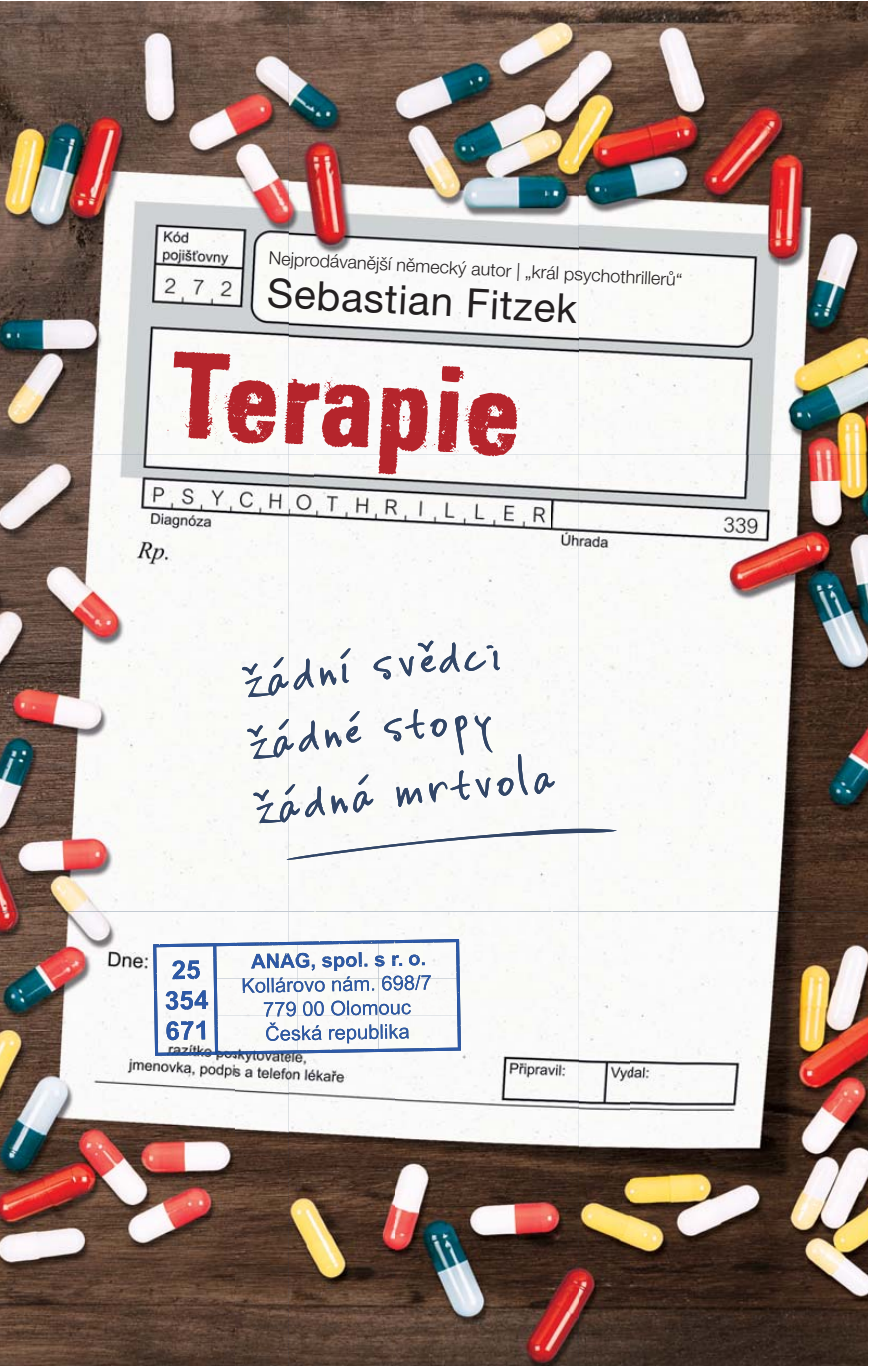
<style>
.page{position:relative;width:869px;height:1366px;background:#fff}
.page>*{position:absolute;margin:0;border:0;box-sizing:border-box;transform-origin:0 0}
.t1{font:117px "Dub Tone";color:#b5252c}
.t2{font:40.5px "Helvetica Neue LT Pro";color:#231f20}
.t3{font:300 18px "Helvetica Neue LT Pro";color:#231f20}
</style>
<div class="page">
<img style="left:0;top:1px;width:867px;height:1049px">
<img style="left:580px;top:965px;width:287px;height:400px">
<img style="left:0;top:965px;width:237px;height:400px">
<img style="left:236px;top:1055px;width:52px;height:310px">
<img style="left:0;top:455px;width:316px;height:429px">
<img style="left:315px;top:455px;width:552px;height:27px">
<img style="left:552px;top:482px;width:315px;height:483px">
<img style="left:0;top:884px;width:552px;height:81px">
<img style="left:394px;top:964px;width:186px;height:401px">
<img style="left:288px;top:1052px;width:107px;height:313px">
<img style="left:256px;top:1052px;width:39px;height:3px">
<img style="left:256px;top:1017px;width:122px;height:35px">
<img style="left:297px;top:943px;width:81px;height:35px">
<img style="left:299px;top:1050px;width:126px;height:2px">
<img style="left:193px;top:996px;width:21px;height:8px">
<img style="left:176px;top:956px;width:199px;height:7px">
<img style="left:267px;top:953px;width:11px;height:15px">
<svg style="left:312px;top:964px;width:3px;height:6px"></svg>
<img style="left:154px;top:1017px;width:102px;height:39px">
<img style="left:214px;top:978px;width:246px;height:39px">
<img style="left:314px;top:1001px;width:10px;height:15px">
<svg style="left:277px;top:942px;width:4px;height:4px"></svg>
<svg style="left:312px;top:1025px;width:9px;height:15px"></svg>
<svg style="left:375px;top:955px;width:10px;height:11px"></svg>
<svg style="left:392px;top:955px;width:10px;height:11px"></svg>
<img style="left:393px;top:975px;width:38px;height:15px">
<img style="left:280px;top:953px;width:29px;height:15px">
<img style="left:363px;top:1004px;width:12px;height:11px">
<svg style="left:347px;top:941px;width:3px;height:4px"></svg>
<img style="left:264px;top:1002px;width:9px;height:14px">
<img style="left:266px;top:1026px;width:13px;height:15px">
<img style="left:302px;top:1025px;width:9px;height:15px">
<svg style="left:322px;top:956px;width:10px;height:11px"></svg>
<img style="left:369px;top:1024px;width:9px;height:15px">
<svg style="left:329px;top:1029px;width:16px;height:11px"></svg>
<img style="left:331px;top:1000px;width:14px;height:15px">
<img style="left:286px;top:1001px;width:10px;height:15px">
<img style="left:354px;top:980px;width:15px;height:11px">
<img style="left:359px;top:952px;width:3px;height:4px">
<svg style="left:358px;top:1025px;width:14px;height:14px"></svg>
<svg style="left:347px;top:1001px;width:14px;height:15px"></svg>
<img style="left:275px;top:1002px;width:9px;height:14px">
<img style="left:347px;top:1028px;width:9px;height:15px">
<img style="left:334px;top:956px;width:10px;height:15px">
<svg style="left:346px;top:956px;width:21px;height:11px"></svg>
<svg style="left:409px;top:954px;width:16px;height:11px"></svg>
<img style="left:251px;top:954px;width:14px;height:14px">
<img style="left:243px;top:978px;width:12px;height:15px">
<svg style="left:360px;top:941px;width:9px;height:3px"></svg>
<svg style="left:375px;top:1003px;width:36px;height:12px"></svg>
<svg style="left:269px;top:1022px;width:31px;height:18px"></svg>
<svg style="left:382px;top:976px;width:12px;height:14px"></svg>
<svg style="left:332px;top:976px;width:20px;height:15px"></svg>
<svg style="left:255px;top:977px;width:69px;height:16px"></svg>
<svg style="left:380px;top:1024px;width:29px;height:15px"></svg>
<img style="left:187px;top:960px;width:13px;height:19px">
<img style="left:172px;top:960px;width:13px;height:19px">
<img style="left:166px;top:991px;width:12px;height:19px">
<img style="left:195px;top:990px;width:13px;height:19px">
<img style="left:180px;top:991px;width:13px;height:18px">
<img style="left:166px;top:1021px;width:13px;height:19px">
<img style="left:181px;top:1021px;width:12px;height:19px">
<img style="left:196px;top:1021px;width:9px;height:18px">
<img style="left:256px;top:786px;width:360px;height:74px">
<p class="t3" style="left:269px;top:247px;width:415px;rotate:3deg">Nejprodávanější německý autor | „král psychothrillerů“</p>
<h2 class="t2" style="left:268px;top:278px;width:312px;rotate:3deg">Sebastian Fitzek</h2>
<h1 class="t1" style="left:174px;top:352px;width:352px;rotate:3deg">Terapie</h1>
</div>
